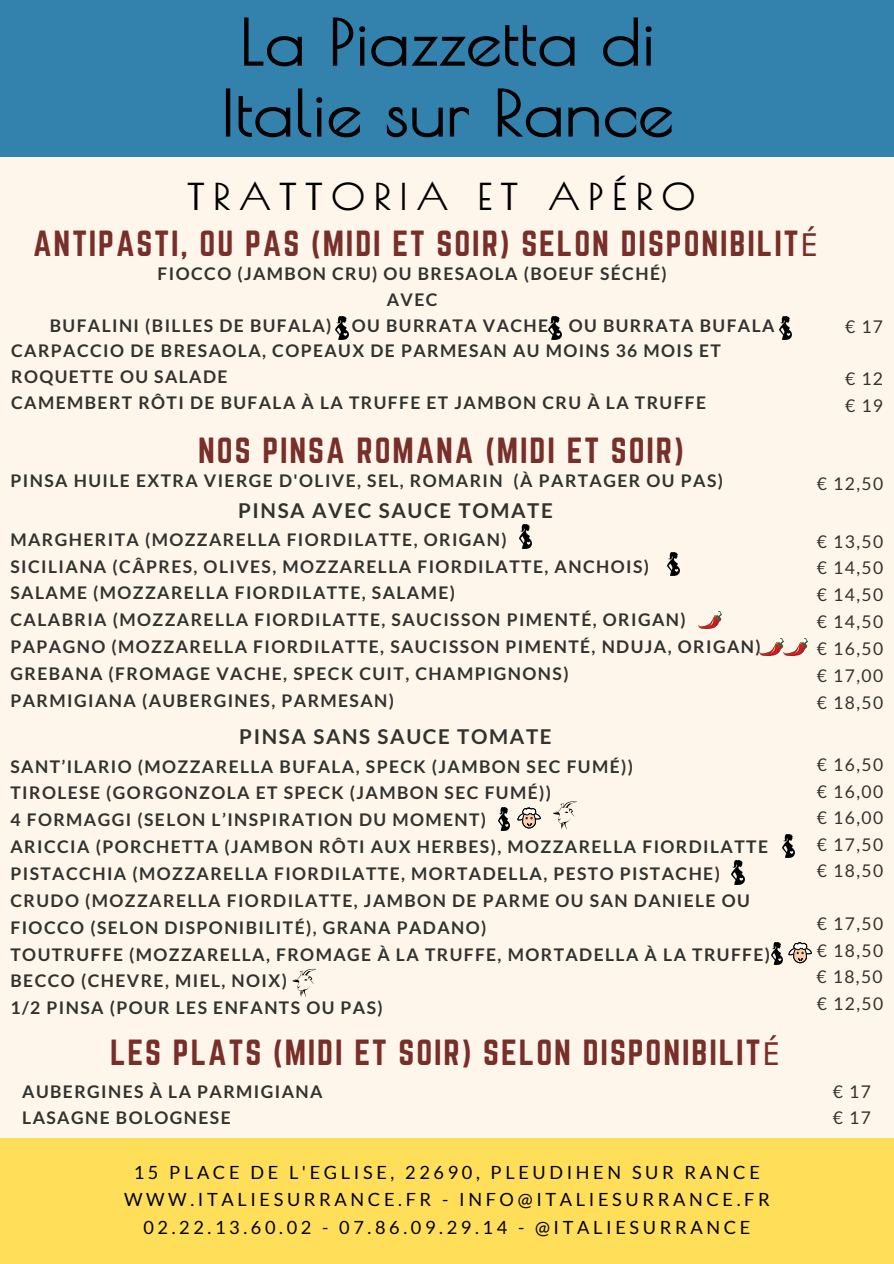
<style>
.page{position:relative;width:894px;height:1264px;background:#fff}
.page>*{position:absolute;margin:0;border:0;box-sizing:border-box;transform-origin:0 0}
.t1{font:700 64.05px/70.8px "Poiret One";color:#000}
.t2{font:700 36.3px "Poiret One";letter-spacing:.23em;color:#000}
.t3{font:31.8px "Norwester";letter-spacing:.06em;color:#782e29}
.t4{font:700 20.55px "Lato";letter-spacing:.08em;color:#32322f}
.t5{font:18.15px "Lato";letter-spacing:.2em;color:#000}
.t6{font:700 17.55px/26.8px "Lato";letter-spacing:.08em;color:#32322f}
.t7{font:17.55px "Lato";letter-spacing:.08em;color:#32322f}
.t8{font:700 17.4px/25.8px "Lato";letter-spacing:.08em;color:#32322f}
.s1{font-family:"Noto Sans"}
</style>
<div class="page">
<div style="left:0;top:0;width:893px;height:1263px;background:#fff6eb"></div>
<div style="left:0;top:0;width:893px;height:156px;background:#3381ad"></div>
<div style="left:0;top:1138px;width:893px;height:125px;background:#ffde59"></div>
<img style="left:498px;top:807px;width:11px;height:23px">
<img style="left:731px;top:860px;width:13px;height:24px">
<img style="left:519px;top:524px;width:13px;height:24px">
<img style="left:667px;top:552px;width:12px;height:24px">
<img style="left:782px;top:834px;width:11px;height:23px">
<img style="left:771px;top:942px;width:11px;height:22px">
<img style="left:698px;top:611px;width:23px;height:17px">
<img style="left:759px;top:638px;width:47px;height:17px">
<svg style="left:553px;top:801px;width:23px;height:28px"></svg>
<svg style="left:517px;top:807px;width:24px;height:22px"></svg>
<svg style="left:788px;top:942px;width:23px;height:22px"></svg>
<img style="left:779px;top:316px;width:12px;height:24px">
<img style="left:336px;top:316px;width:12px;height:24px">
<img style="left:549px;top:316px;width:12px;height:24px">
<svg style="left:292px;top:968px;width:24px;height:29px"></svg>
<p class="t1" style="left:221px;top:6px;width:454px">La Piazzetta di<br>Italie sur Rance</p>
<h1 class="t2" style="left:187px;top:175px;width:510px">TRATTORIA ET APÉRO</h1>
<p class="t3" style="left:33px;top:224px;width:786px">ANTIPASTI, OU PAS (MIDI ET SOIR) SELON DISPONIBILIT<span class="s1">É</span></p>
<p class="t8" style="left:158px;top:260px;width:510px">FIOCCO (JAMBON CRU) OU BRESAOLA (BOEUF SÉCHÉ)</p>
<p class="t8" style="left:386px;top:286px;width:52px">AVEC</p>
<p class="t8" style="left:50px;top:312px;width:726px">BUFALINI (BILLES DE BUFALA) OU BURRATA VACHE OU BURRATA BUFALA</p>
<p class="t8" style="left:11px;top:338px;width:711px">CARPACCIO DE BRESAOLA, COPEAUX DE PARMESAN AU MOINS 36 MOIS ET</p>
<p class="t8" style="left:11px;top:364px;width:218px">ROQUETTE OU SALADE</p>
<p class="t8" style="left:11px;top:389px;width:696px">CAMEMBERT RÔTI DE BUFALA À LA TRUFFE ET JAMBON CRU À LA TRUFFE</p>
<p class="t3" style="left:198px;top:431px;width:487px">NOS PINSA ROMANA (MIDI ET SOIR)</p>
<p class="t7" style="left:844px;top:315px;width:39px">€ 17</p>
<p class="t7" style="left:844px;top:368px;width:39px">€ 12</p>
<p class="t7" style="left:844px;top:394px;width:39px">€ 19</p>
<p class="t6" style="left:11px;top:467px;width:713px">PINSA HUILE EXTRA VIERGE D'OLIVE, SEL, ROMARIN (À PARTAGER OU PAS)</p>
<p class="t4" style="left:238px;top:497px;width:316px">PINSA AVEC SAUCE TOMATE</p>
<p class="t6" style="left:11px;top:525px;width:751px">MARGHERITA (MOZZARELLA FIORDILATTE, ORIGAN)<br>SICILIANA (CÂPRES, OLIVES, MOZZARELLA FIORDILATTE, ANCHOIS)<br>SALAME (MOZZARELLA FIORDILATTE, SALAME)<br>CALABRIA (MOZZARELLA FIORDILATTE, SAUCISSON PIMENTÉ, ORIGAN)<br>PAPAGNO (MOZZARELLA FIORDILATTE, SAUCISSON PIMENTÉ, NDUJA, ORIGAN)<br>GREBANA (FROMAGE VACHE, SPECK CUIT, CHAMPIGNONS)<br>PARMIGIANA (AUBERGINES, PARMESAN)</p>
<p class="t4" style="left:239px;top:724px;width:314px">PINSA SANS SAUCE TOMATE</p>
<p class="t6" style="left:11px;top:752px;width:761px">SANT’ILARIO (MOZZARELLA BUFALA, SPECK (JAMBON SEC FUMÉ))<br>TIROLESE (GORGONZOLA ET SPECK (JAMBON SEC FUMÉ))<br>4 FORMAGGI (SELON L’INSPIRATION DU MOMENT)<br>ARICCIA (PORCHETTA (JAMBON RÔTI AUX HERBES), MOZZARELLA FIORDILATTE PISTACCHIA (MOZZARELLA FIORDILATTE, MORTADELLA, PESTO PISTACHE)<br>CRUDO (MOZZARELLA FIORDILATTE, JAMBON DE PARME OU SAN DANIELE OU FIOCCO (SELON DISPONIBILITÉ), GRANA PADANO)<br>TOUTRUFFE (MOZZARELLA, FROMAGE À LA TRUFFE, MORTADELLA À LA TRUFFE)<br>BECCO (CHEVRE, MIEL, NOIX)<br>1/2 PINSA (POUR LES ENFANTS OU PAS)</p>
<p class="t3" style="left:110px;top:1033px;width:671px">LES PLATS (MIDI ET SOIR) SELON DISPONIBILIT<span class="s1">É</span></p>
<p class="t8" style="left:22px;top:1077px;width:301px">AUBERGINES À LA PARMIGIANA<br>LASAGNE BOLOGNESE</p>
<h2 class="t5" style="left:134px;top:1161px;width:627px">15 PLACE DE L'EGLISE, 22690, PLEUDIHEN SUR RANCE</h2>
<h3 class="t5" style="left:124px;top:1188px;width:647px">WWW.ITALIESURRANCE.FR - INFO@ITALIESURRANCE.FR</h3>
<h4 class="t5" style="left:143px;top:1215px;width:608px">02.22.13.60.02 - 07.86.09.29.14 - @ITALIESURRANCE</h4>
<p class="t7" style="left:816px;top:472px;width:68px">€ 12,50</p>
<p class="t7" style="left:816px;top:530px;width:68px">€ 13,50</p>
<p class="t7" style="left:816px;top:557px;width:68px">€ 14,50</p>
<p class="t7" style="left:816px;top:583px;width:68px">€ 14,50</p>
<p class="t7" style="left:816px;top:610px;width:68px">€ 14,50</p>
<p class="t7" style="left:816px;top:637px;width:68px">€ 16,50</p>
<p class="t7" style="left:816px;top:664px;width:68px">€ 17,00</p>
<p class="t7" style="left:816px;top:691px;width:68px">€ 18,50</p>
<p class="t7" style="left:816px;top:753px;width:68px">€ 16,50</p>
<p class="t7" style="left:816px;top:780px;width:68px">€ 16,00</p>
<p class="t7" style="left:816px;top:807px;width:68px">€ 16,00</p>
<p class="t7" style="left:816px;top:833px;width:68px">€ 17,50</p>
<h4 class="t7" style="left:816px;top:860px;width:68px">€ 18,50</h4>
<h4 class="t7" style="left:816px;top:913px;width:68px">€ 17,50</h4>
<p class="t7" style="left:816px;top:939px;width:68px">€ 18,50</p>
<p class="t7" style="left:816px;top:966px;width:68px">€ 18,50</p>
<p class="t7" style="left:816px;top:992px;width:68px">€ 12,50</p>
<h3 class="t7" style="left:832px;top:1080px;width:39px">€ 17</h3>
<h4 class="t7" style="left:832px;top:1107px;width:39px">€ 17</h4>
</div>
